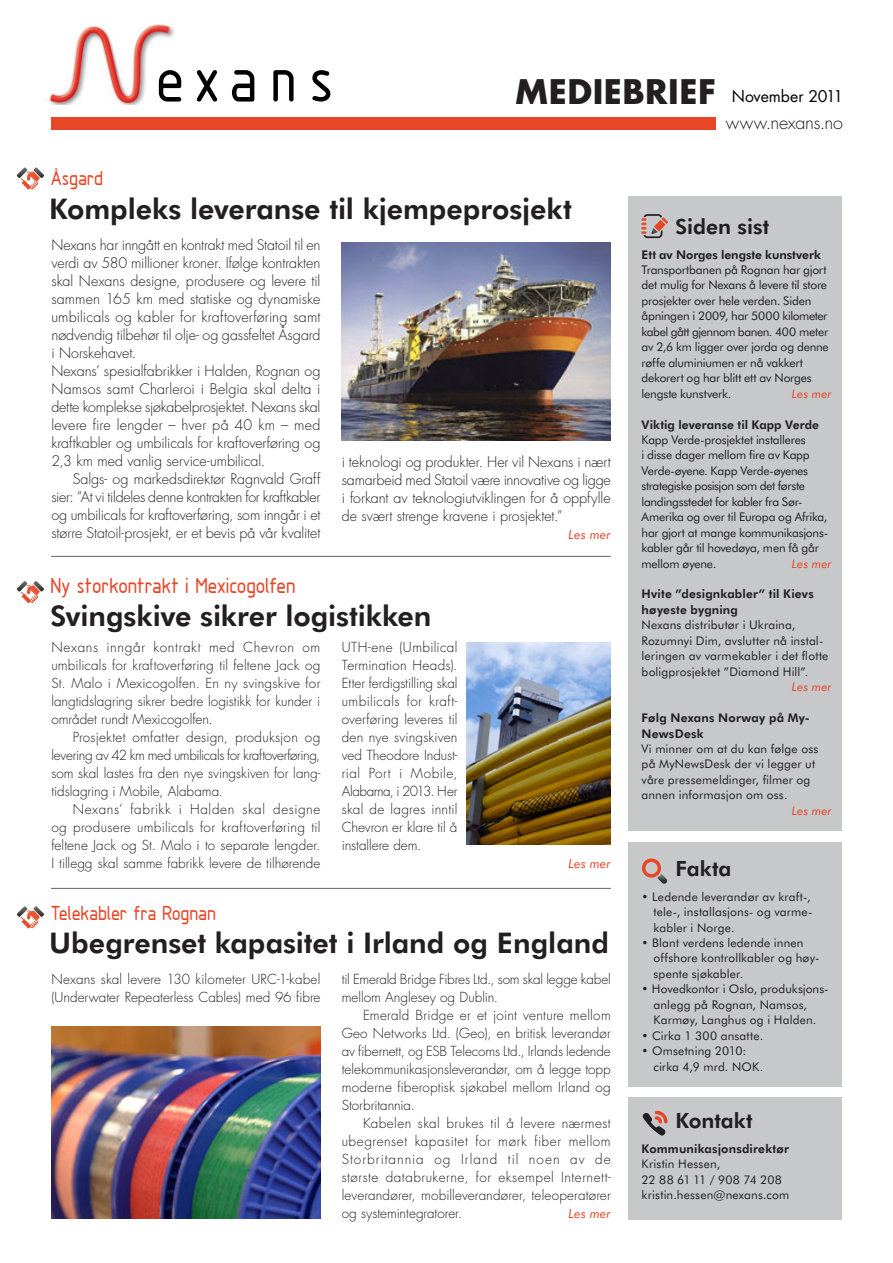
<style>
.page{position:relative;width:893px;height:1263px;background:#fff}
.page>*{position:absolute;margin:0;border:0;box-sizing:border-box;transform-origin:0 0}
.Txt_LEDER{font:700 33px "Futura";letter-spacing:.015em;color:#231f20}
.Txt_LEDER-2{font:800 28.5px "Futura BT";color:#231f20}
.Txt_LEDER-3{font:22.5px "Isonorm";color:#e74627}
.Txt_LEDER-4{font:21px "Isonorm";color:#e74627}
.Txt_LEDER-5{font:800 21px "Futura BT";color:#231f20}
.Txt_LEDER-6{font:300 18px "Futura";letter-spacing:-.015em;color:#231f20}
.Txt_LEDER-7{font:15.75px "Futura";letter-spacing:-.01em;color:#000}
.Txt_LEDER-8{font:300 14.25px/18px "Futura";letter-spacing:-.005em;color:#231f20;text-align:justify}
.Txt_LEDER-9{font:300 13.5px/18px "Futura";color:#231f20;text-align:justify}
.Txt_LEDER-10{font:italic 12.75px "Futura BT";letter-spacing:.01em;color:#e74627}
.Txt_LEDER-11{font:12px/15.5px "Futura BT";color:#231f20}
.Txt_LEDER-12{font:12px/15.5px "Futura BT";letter-spacing:-.02em;color:#231f20}
.Txt_LEDER-13{font:800 12px/15.5px "Futura BT";letter-spacing:.01em;color:#231f20}
.Txt_LEDER-14{font:italic 12px "Futura BT";letter-spacing:.01em;color:#e74627}
</style>
<div class="page">
<div style="left:51px;top:117px;width:665px;height:13px;background:#e74627"></div>
<img style="left:342px;top:242px;width:269px;height:198px">
<img style="left:466px;top:643px;width:145px;height:201px">
<img style="left:51px;top:1027px;width:269px;height:191px">
<hr style="left:51px;top:556px;width:560px;height:1px;background:#636366">
<hr style="left:51px;top:888px;width:560px;height:1px;background:#636366">
<svg style="left:17px;top:581px;width:27px;height:22px"></svg>
<div style="left:629px;top:196px;width:213px;height:635px;background:#c7c8ca"></div>
<div style="left:629px;top:842px;width:213px;height:244px;background:#c7c8ca"></div>
<div style="left:629px;top:1097px;width:213px;height:122px;background:#c7c8ca"></div>
<svg style="left:642px;top:1111px;width:25px;height:25px"></svg>
<svg style="left:642px;top:858px;width:25px;height:26px"></svg>
<svg style="left:641px;top:214px;width:27px;height:24px"></svg>
<img style="left:49px;top:24px;width:133px;height:81px">
<svg style="left:159px;top:70px;width:22px;height:32px"></svg>
<svg style="left:196px;top:70px;width:22px;height:32px"></svg>
<svg style="left:232px;top:70px;width:22px;height:32px"></svg>
<svg style="left:273px;top:70px;width:21px;height:32px"></svg>
<svg style="left:312px;top:70px;width:19px;height:32px"></svg>
<svg style="left:17px;top:906px;width:27px;height:22px"></svg>
<svg style="left:17px;top:168px;width:27px;height:21px"></svg>
<p class="Txt_LEDER-4" style="left:51px;top:167px;width:54px">Åsgard</p>
<p class="Txt_LEDER" style="left:516px;top:69px;width:202px">MEDIEBRIEF</p>
<p class="Txt_LEDER-7" style="left:732px;top:85px;width:113px">November 2011</p>
<p class="Txt_LEDER-6" style="left:726px;top:111px;width:119px">www.nexans.no</p>
<p class="Txt_LEDER-2" style="left:49px;top:191px;width:524px">Kompleks leveranse til kjempeprosjekt</p>
<p class="Txt_LEDER-8" style="left:51px;top:236px;width:271px">Nexans har inngått en kontrakt med Statoil til en verdi av 580 millioner kroner. Ifølge kontrakten skal Nexans designe, produsere og levere til sammen 165 km med statiske og dynamiske umbilicals og kabler for kraftoverføring samt nødvendig tilbehør til olje- og gassfeltet Åsgard i Norskehavet.</p>
<p class="Txt_LEDER-8" style="left:51px;top:362px;width:271px">Nexans’ spesialfabrikker i Halden, Rognan og Namsos samt Charleroi i Belgia skal delta i dette komplekse sjøkabelprosjektet. Nexans skal levere fire lengder – hver på 40 km – med kraftkabler og umbilicals for kraftoverføring og 2,3 km med vanlig service-umbilical.</p>
<p class="Txt_LEDER-8" style="left:51px;top:470px;width:271px;text-indent:21px">Salgs- og markedsdirektør Ragnvald Graff sier: ”At vi tildeles denne kontrakten for kraftkabler og umbilicals for kraftoverføring, som inngår i et større Statoil-prosjekt, er et bevis på vår kvalitet</p>
<p class="Txt_LEDER-3" style="left:51px;top:574px;width:246px">Ny storkontrakt i Mexicogolfen</p>
<p class="Txt_LEDER-8" style="left:342px;top:453px;width:271px">i teknologi og produkter. Her vil Nexans i nært samarbeid med Statoil være innovative og ligge i forkant av teknologiutviklingen for å oppfylle de svært strenge kravene i prosjektet.”</p>
<p class="Txt_LEDER-10" style="left:569px;top:527px;width:44px">Les mer</p>
<p class="Txt_LEDER-2" style="left:50px;top:598px;width:383px">Svingskive sikrer logistikken</p>
<p class="Txt_LEDER-9" style="left:51px;top:638px;width:271px">Nexans inngår kontrakt med Chevron om umbilicals for kraftoverføring til feltene Jack og St. Malo i Mexicogolfen. En ny svingskive for langtidslagring sikrer bedre logistikk for kunder i området rundt Mexicogolfen.</p>
<p class="Txt_LEDER-9" style="left:51px;top:728px;width:271px;text-indent:21px">Prosjektet omfatter design, produksjon og levering av 42 km med umbilicals for kraftoverføring, som skal lastes fra den nye svingskiven for lang&shy;tidslagring i Mobile, Alabama.</p>
<p class="Txt_LEDER-9" style="left:51px;top:800px;width:271px;text-indent:21px">Nexans’ fabrikk i Halden skal designe og produsere umbilicals for kraftoverføring til feltene Jack og St. Malo i to separate lengder.<br>I tillegg skal samme fabrikk levere de tilhørende</p>
<p class="Txt_LEDER-4" style="left:51px;top:902px;width:167px">Telekabler fra Rognan</p>
<p class="Txt_LEDER-9" style="left:342px;top:638px;width:117px">UTH-ene (Umbilical Termination Heads).<br>Etter ferdigstilling skal umbilicals for kraft&shy;overføring leveres til den nye svingskiven ved Theodore Indust&shy;rial Port i Mobile, Alabama, i 2013. Her skal de lagres inntil Chevron er klare til å installere dem.</p>
<p class="Txt_LEDER-10" style="left:569px;top:856px;width:44px">Les mer</p>
<p class="Txt_LEDER-2" style="left:49px;top:926px;width:561px">Ubegrenset kapasitet i Irland og England</p>
<p class="Txt_LEDER-9" style="left:51px;top:970px;width:271px">Nexans skal levere 130 kilometer URC-1-kabel (Underwater Repeaterless Cables) med 96 fibre</p>
<p class="Txt_LEDER-9" style="left:342px;top:970px;width:271px">til Emerald Bridge Fibres Ltd., som skal legge kabel mellom Anglesey og Dublin.</p>
<p class="Txt_LEDER-9" style="left:342px;top:1006px;width:271px;text-indent:21px">Emerald Bridge er et joint venture mellom Geo Networks Ltd. (Geo), en britisk leverandør av fibernett, og ESB Telecoms Ltd., Irlands ledende telekommunikasjonsleverandør, om å legge topp moderne fiberoptisk sjøkabel mellom Irland og Storbritannia.</p>
<p class="Txt_LEDER-9" style="left:342px;top:1114px;width:271px;text-indent:21px">Kabelen skal brukes til å levere nærmest ubegrenset kapasitet for mørk fiber mellom Storbritannia og Irland til noen av de største databrukerne, for eksempel Internett&shy;leverandører, mobilleverandører, teleoperatører og systemintegratorer.</p>
<p class="Txt_LEDER-10" style="left:569px;top:1206px;width:44px">Les mer</p>
<p class="Txt_LEDER-5" style="left:676px;top:214px;width:95px">Siden sist</p>
<p class="Txt_LEDER-13" style="left:642px;top:246px;width:181px">Ett av Norges lengste kunstverk</p>
<p class="Txt_LEDER-11" style="left:642px;top:262px;width:189px">Transportbanen på Rognan har gjort det mulig for Nexans å levere til store prosjekter over hele verden. Siden åpningen i 2009, har 5000 kilometer kabel gått gjennom banen. 400 meter av 2,6 km ligger over jorda og denne røffe aluminiumen er nå vakkert dekorert og har blitt ett av Norges lengste kunstverk.</p>
<p class="Txt_LEDER-14" style="left:792px;top:386px;width:41px">Les mer</p>
<p class="Txt_LEDER-13" style="left:642px;top:416px;width:179px">Viktig leveranse til Kapp Verde</p>
<p class="Txt_LEDER-12" style="left:642px;top:432px;width:187px">Kapp Verde-prosjektet installeres<br>i disse dager mellom fire av Kapp<br>Verde-øyene. Kapp Verde-øyenes strategiske posisjon som det første landingsstedet for kabler fra Sør-<br>Amerika og over til Europa og Afrika, har gjort at mange kommunikasjons&shy;kabler går til hovedøya, men få går mellom øyene.</p>
<p class="Txt_LEDER-14" style="left:792px;top:556px;width:41px">Les mer</p>
<p class="Txt_LEDER-13" style="left:642px;top:586px;width:174px">Hvite ”designkabler” til Kievs høyeste bygning</p>
<p class="Txt_LEDER-11" style="left:642px;top:617px;width:188px">Nexans distributør i Ukraina, Rozumnyi Dim, avslutter nå instal&shy;leringen av varmekabler i det flotte boligprosjektet ”Diamond Hill”.</p>
<p class="Txt_LEDER-14" style="left:792px;top:680px;width:41px">Les mer</p>
<p class="Txt_LEDER-13" style="left:642px;top:710px;width:170px">Følg Nexans Norway på My-<br>NewsDesk</p>
<p class="Txt_LEDER-11" style="left:642px;top:741px;width:178px">Vi minner om at du kan følge oss på MyNewsDesk der vi legger ut våre pressemeldinger, filmer og annen informasjon om oss.</p>
<p class="Txt_LEDER-14" style="left:792px;top:803px;width:41px">Les mer</p>
<p class="Txt_LEDER-5" style="left:676px;top:856px;width:57px">Fakta</p>
<p class="Txt_LEDER-11" style="left:654px;top:888px;width:160px;text-indent:-12px">• Ledende leverandør av kraft-, tele-, installasjons- og varme&shy;kabler i Norge.</p>
<p class="Txt_LEDER-11" style="left:654px;top:935px;width:168px;text-indent:-12px">• Blant verdens ledende innen offshore kontrollkabler og høy&shy;spente sjøkabler.</p>
<p class="Txt_LEDER-11" style="left:654px;top:981px;width:177px;text-indent:-12px">• Hovedkontor i Oslo, produksjons&shy;anlegg på Rognan, Namsos,</p>
<p class="Txt_LEDER-11" style="left:654px;top:1012px;width:164px">Karmøy, Langhus og i Halden.</p>
<p class="Txt_LEDER-11" style="left:642px;top:1027px;width:123px">• Cirka 1 300 ansatte.</p>
<p class="Txt_LEDER-11" style="left:642px;top:1043px;width:106px">• Omsetning 2010:</p>
<p class="Txt_LEDER-11" style="left:654px;top:1058px;width:111px">cirka 4,9 mrd. NOK.</p>
<p class="Txt_LEDER-5" style="left:676px;top:1108px;width:78px">Kontakt</p>
<p class="Txt_LEDER-13" style="left:642px;top:1140px;width:149px">Kommunikasjonsdirektør</p>
<p class="Txt_LEDER-11" style="left:642px;top:1156px;width:80px">Kristin Hessen,</p>
<p class="Txt_LEDER-11" style="left:642px;top:1171px;width:142px">22 88 61 11 / 908 74 208</p>
<p class="Txt_LEDER-11" style="left:642px;top:1187px;width:149px">kristin.hessen@nexans.com</p>
</div>
